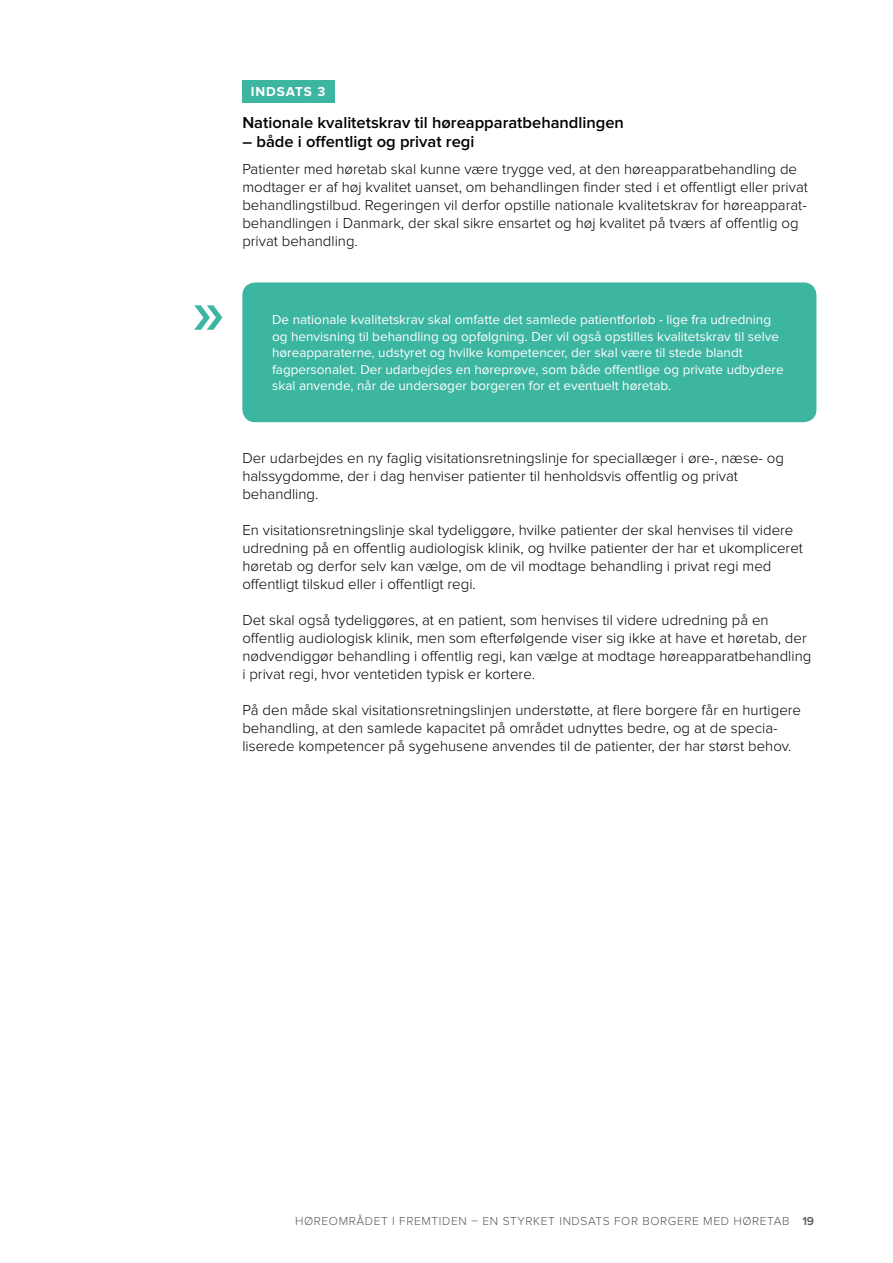
<style>
.page{position:relative;width:893px;height:1263px;background:#fff}
.page>*{position:absolute;margin:0;border:0;box-sizing:border-box;transform-origin:0 0}
.t1{font:600 16.5px "Proxima Nova";color:#000}
.t2{font:15px/18px "Proxima Nova Light 2";color:#000}
.t3{font:13.5px/16.5px "Proxima Nova";color:#fff}
.t4{font:700 13.5px "Proxima Nova";letter-spacing:.065em;color:#fff}
.t5{font:300 12px "Proxima Nova";letter-spacing:.05em;color:#575756}
.s1{font-weight:600}
</style>
<div class="page">
<div style="left:242px;top:80px;width:93px;height:23px;background:#3cb5a1"></div>
<div style="left:242px;top:282px;width:574px;height:140px;background:#3cb5a1;border-radius:13px"></div>
<svg style="left:194px;top:305px;width:28px;height:25px"></svg>
<h3 class="t4" style="left:251px;top:85px;width:76px">INDSATS 3</h3>
<h3 class="t1" style="left:242px;top:115px;width:383px">Nationale kvalitetskrav til høreapparatbehandlingen</h3>
<h3 class="t1" style="left:242px;top:134px;width:234px">– både i offentligt og privat regi</h3>
<p class="t2" style="left:242px;top:161px;width:567px">Patienter med høretab skal kunne være trygge ved, at den høreapparatbehandling de modtager er af høj kvalitet uanset, om behandlingen finder sted i et offentligt eller privat behandlingstilbud. Regeringen vil derfor opstille nationale kvalitetskrav for høreapparat&shy;behandlingen i Danmark, der skal sikre ensartet og høj kvalitet på tværs af offentlig og privat behandling.</p>
<p class="t3" style="left:272px;top:312px;width:513px">De nationale kvalitetskrav skal omfatte det samlede patientforløb - lige fra udredning og henvisning til behandling og opfølgning. Der vil også opstilles kvalitetskrav til selve høreapparaterne, udstyret og hvilke kompetencer, der skal være til stede blandt fagpersonalet. Der udarbejdes en høreprøve, som både offentlige og private udbydere skal anvende, når de undersøger borgeren for et eventuelt høretab.</p>
<p class="t2" style="left:242px;top:449px;width:543px">Der udarbejdes en ny faglig visitationsretningslinje for speciallæger i øre-, næse- og halssygdomme, der i dag henviser patienter til henholdsvis offentlig og privat behandling.</p>
<p class="t2" style="left:242px;top:521px;width:562px">En visitationsretningslinje skal tydeliggøre, hvilke patienter der skal henvises til videre udredning på en offentlig audiologisk klinik, og hvilke patienter der har et ukompliceret høretab og derfor selv kan vælge, om de vil modtage behandling i privat regi med offentligt tilskud eller i offentligt regi.</p>
<p class="t2" style="left:242px;top:611px;width:570px">Det skal også tydeliggøres, at en patient, som henvises til videre udredning på en offentlig audiologisk klinik, men som efterfølgende viser sig ikke at have et høretab, der nødvendiggør behandling i offentlig regi, kan vælge at modtage høreapparatbehandling i privat regi, hvor ventetiden typisk er kortere.</p>
<p class="t2" style="left:242px;top:701px;width:560px">På den måde skal visitationsretningslinjen understøtte, at flere borgere får en hurtigere behandling, at den samlede kapacitet på området udnyttes bedre, og at de specia&shy;liserede kompetencer på sygehusene anvendes til de patienter, der har størst behov.</p>
<p class="t5" style="left:295px;top:1215px;width:520px">HØREOMRÅDET I FREMTIDEN – EN STYRKET INDSATS FOR BORGERE MED HØRETAB <span class="s1">19</span></p>
</div>
